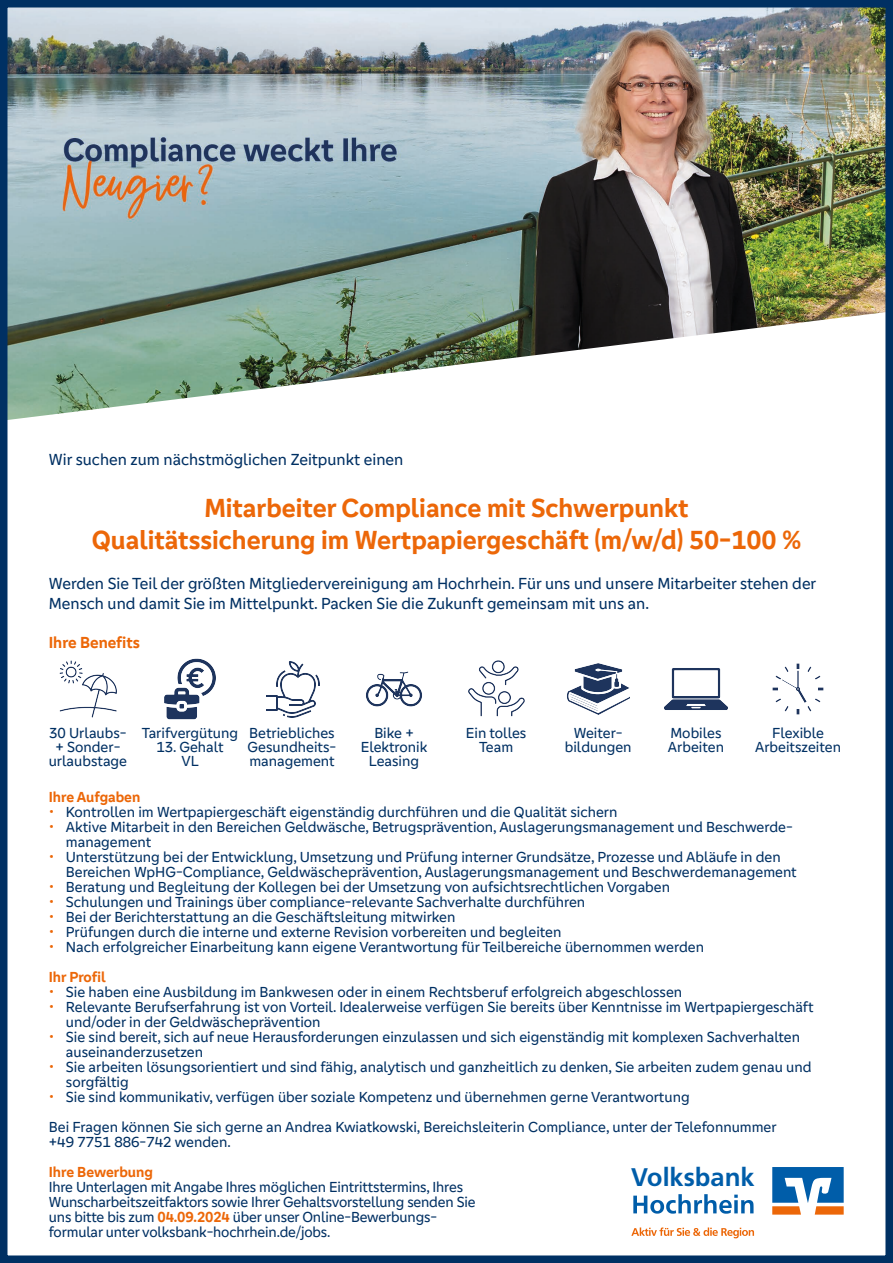
<style>
.page{position:relative;width:893px;height:1263px;background:#fff}
.page>*{position:absolute;margin:0;border:0;box-sizing:border-box;transform-origin:0 0}
.t1{font:700 27px/32.4px "Genos GFG";color:#ec6708;text-align:center}
.t2{font:700 25.2px "Frutiger VR";letter-spacing:.02em;color:#005da9}
.t3{font:16.5px/19.8px "Genos GFG";color:#003063}
.t4{font:700 16.5px "Genos GFG";color:#ec6708}
.t5{font:15px/14.2px "Genos GFG";color:#003063}
.t6{font:700 15px "Genos GFG";color:#ec6708}
.s1{font-size:16.5px;color:#ec6708}
.s2{font-weight:700;color:#ec6708}
</style>
<div class="page">
<img style="left:9px;top:9px;width:875px;height:411px">
<div style="left:0;top:0;width:893px;height:1263px;border:8px solid #003063"></div>
<svg style="left:633px;top:1194px;width:120px;height:20px"></svg>
<svg style="left:631px;top:1227px;width:123px;height:11px"></svg>
<svg style="left:772px;top:1167px;width:72px;height:47px"></svg>
<img style="left:59px;top:660px;width:58px;height:58px">
<img style="left:164px;top:658px;width:52px;height:62px">
<img style="left:266px;top:661px;width:54px;height:57px">
<img style="left:366px;top:671px;width:56px;height:36px">
<img style="left:468px;top:660px;width:57px;height:57px">
<img style="left:567px;top:663px;width:63px;height:52px">
<img style="left:664px;top:668px;width:64px;height:42px">
<img style="left:772px;top:663px;width:52px;height:52px">
<p class="t3" style="left:49px;top:449px;width:356px">Wir suchen zum nächstmöglichen Zeitpunkt einen</p>
<h1 class="t1" style="left:92px;top:492px;width:711px">Mitarbeiter Compliance mit Schwerpunkt<br>Qualitätssicherung im Wertpapiergeschäft (m/w/d) 50-100 %</h1>
<p class="t3" style="left:49px;top:573px;width:769px">Werden Sie Teil der größten Mitgliedervereinigung am Hochrhein. Für uns und unsere Mitarbeiter stehen der<br>Mensch und damit Sie im Mittelpunkt. Packen Sie die Zukunft gemeinsam mit uns an.</p>
<p class="t4" style="left:49px;top:633px;width:93px">Ihre Benefits</p>
<p class="t5" style="left:49px;top:726px;width:80px;text-align:center">30 Urlaubs-+ Sonder&shy;urlaubstage</p>
<p class="t5" style="left:142px;top:726px;width:98px">Tarifvergütung</p>
<p class="t5" style="left:156px;top:740px;width:69px;text-align:center">13. Gehalt<br>VL</p>
<p class="t5" style="left:248px;top:726px;width:90px;text-align:justify">Betriebliches Gesundheits&shy;management</p>
<p class="t5" style="left:361px;top:726px;width:68px;text-align:center">Bike +<br>Elektronik<br>Leasing</p>
<p class="t5" style="left:466px;top:726px;width:62px;text-align:center">Ein tolles<br>Team</p>
<p class="t5" style="left:565px;top:726px;width:68px;text-align:center">Weiter&shy;bildungen</p>
<p class="t5" style="left:668px;top:726px;width:58px">Mobiles<br>Arbeiten</p>
<p class="t5" style="left:755px;top:726px;width:87px;text-align:center">Flexible<br>Arbeitszeiten</p>
<p class="t6" style="left:49px;top:788px;width:93px">Ihre Aufgaben</p>
<p class="t5" style="left:49px;top:805px;width:570px"><span class="s1">•</span> Kontrollen im Wertpapiergeschäft eigenständig durchführen und die Qualität sichern</p>
<p class="t5" style="left:66px;top:819px;width:728px;line-height:15px;text-indent:-17px"><span class="s1">•</span> Aktive Mitarbeit in den Bereichen Geldwäsche, Betrugsprävention, Auslagerungsmanagement und Beschwerde&shy;management</p>
<p class="t5" style="left:66px;top:849px;width:732px;line-height:15px;text-indent:-17px"><span class="s1">•</span> Unterstützung bei der Entwicklung, Umsetzung und Prüfung interner Grundsätze, Prozesse und Abläufe in den<br>Bereichen WpHG-Compliance, Geldwäscheprävention, Auslagerungsmanagement und Beschwerdemanagement</p>
<p class="t5" style="left:49px;top:880px;width:623px"><span class="s1">•</span> Beratung und Begleitung der Kollegen bei der Umsetzung von aufsichtsrechtlichen Vorgaben</p>
<p class="t5" style="left:49px;top:895px;width:538px"><span class="s1">•</span> Schulungen und Trainings über compliance-relevante Sachverhalte durchführen</p>
<p class="t5" style="left:49px;top:910px;width:408px"><span class="s1">•</span> Bei der Berichterstattung an die Geschäftsleitung mitwirken</p>
<p class="t5" style="left:49px;top:925px;width:514px"><span class="s1">•</span> Prüfungen durch die interne und externe Revision vorbereiten und begleiten</p>
<p class="t5" style="left:49px;top:932px;width:657px;line-height:30px"><span class="s1">•</span> Nach erfolgreicher Einarbeitung kann eigene Verantwortung für Teilbereiche übernommen werden<br><span class="s2">Ihr Profil</span></p>
<p class="t5" style="left:49px;top:985px;width:635px"><span class="s1">•</span> Sie haben eine Ausbildung im Bankwesen oder in einem Rechtsberuf erfolgreich abgeschlossen</p>
<p class="t5" style="left:66px;top:999px;width:749px;line-height:15px;text-indent:-17px"><span class="s1">•</span> Relevante Berufserfahrung ist von Vorteil. Idealerweise verfügen Sie bereits über Kenntnisse im Wertpapiergeschäft und/oder in der Geldwäscheprävention</p>
<p class="t5" style="left:66px;top:1029px;width:736px;line-height:15px;text-indent:-17px"><span class="s1">•</span> Sie sind bereit, sich auf neue Herausforderungen einzulassen und sich eigenständig mit komplexen Sachverhalten auseinanderzusetzen</p>
<p class="t5" style="left:66px;top:1059px;width:747px;line-height:15px;text-indent:-17px"><span class="s1">•</span> Sie arbeiten lösungsorientiert und sind fähig, analytisch und ganzheitlich zu denken, Sie arbeiten zudem genau und sorgfältig</p>
<p class="t5" style="left:49px;top:1082px;width:729px;line-height:30px"><span class="s1">•</span> Sie sind kommunikativ, verfügen über soziale Kompetenz und übernehmen gerne Verantwortung<br>Bei Fragen können Sie sich gerne an Andrea Kwiatkowski, Bereichsleiterin Compliance, unter der Telefonnummer</p>
<p class="t5" style="left:49px;top:1135px;width:183px">+49 7751 886-742 wenden.</p>
<p class="t6" style="left:49px;top:1163px;width:106px">Ihre Bewerbung</p>
<p class="t5" style="left:49px;top:1179px;width:428px;line-height:15px">Ihre Unterlagen mit Angabe Ihres möglichen Eintrittstermins, Ihres Wunscharbeitszeitfaktors sowie Ihrer Gehaltsvorstellung senden Sie uns bitte bis zum <span class="s2">04.09.2024</span> über unser Online-Bewerbungs&shy;formular unter volksbank-hochrhein.de/jobs.</p>
<h2 class="t2" style="left:632px;top:1162px;width:124px">Volksbank</h2>
</div>
